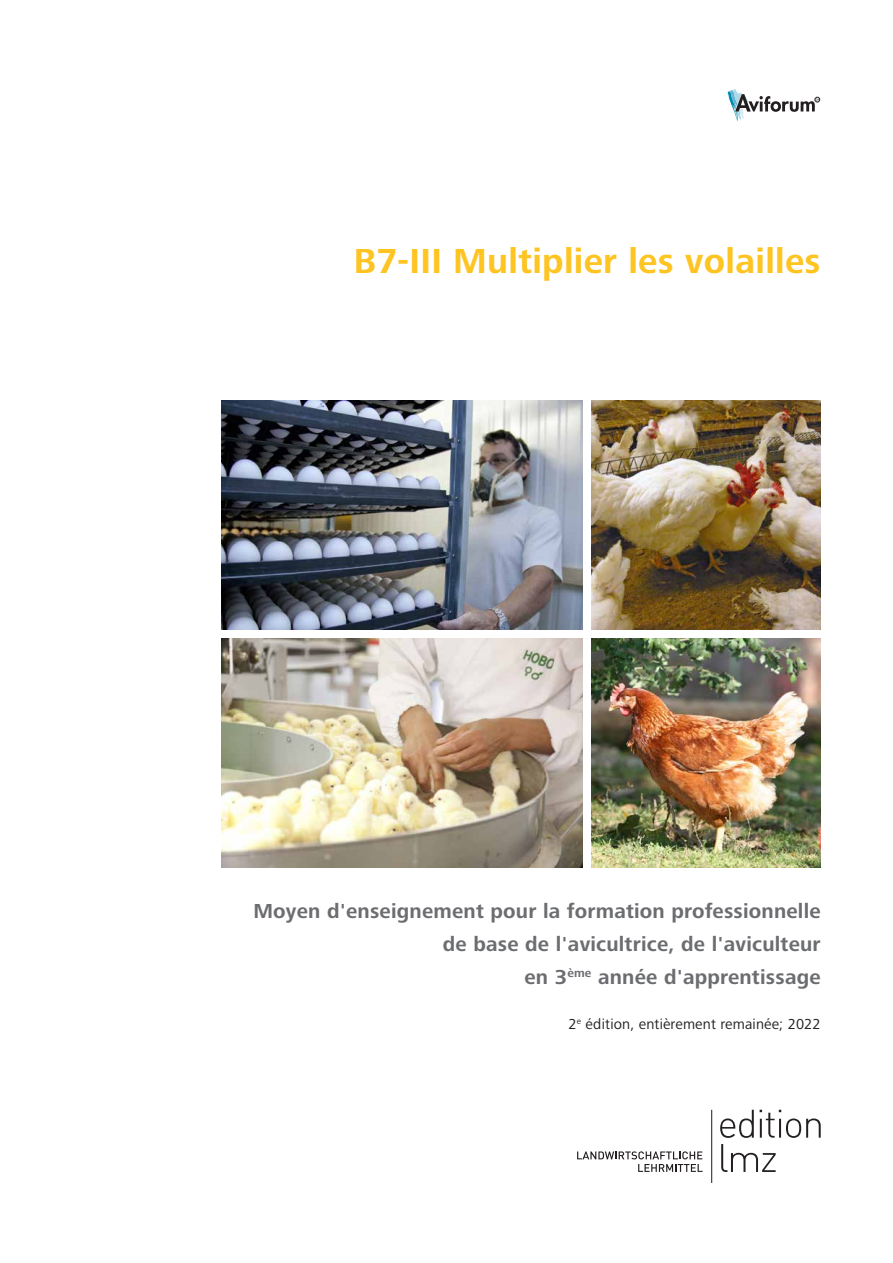
<style>
.page{position:relative;width:893px;height:1263px;background:#fff}
.page>*{position:absolute;margin:0;border:0;box-sizing:border-box;transform-origin:0 0}
.t1{font:700 36px "Frutiger Next Pro";letter-spacing:.01em;color:#fec422}
.t2{font:700 21px/33px "Frutiger Next Pro";letter-spacing:.01em;color:#6c6d70;text-align:right}
.t3{font:15px "Frutiger Next Pro";letter-spacing:.01em;color:#231f20}
</style>
<div class="page">
<img style="left:221px;top:400px;width:362px;height:230px">
<img style="left:591px;top:400px;width:230px;height:230px">
<img style="left:221px;top:638px;width:362px;height:230px">
<img style="left:591px;top:638px;width:230px;height:230px">
<svg style="left:727px;top:89px;width:93px;height:32px"></svg>
<svg style="left:720px;top:1110px;width:34px;height:28px"></svg>
<svg style="left:760px;top:1110px;width:61px;height:28px"></svg>
<svg style="left:721px;top:1144px;width:55px;height:28px"></svg>
<svg style="left:577px;top:1151px;width:126px;height:21px"></svg>
<hr style="left:711px;top:1110px;width:1px;height:73px;background:#231f20">
<h1 class="t1" style="left:354px;top:240px;width:468px">B7-III Multiplier les volailles</h1>
<p class="t2" style="left:253px;top:895px;width:569px">Moyen d'enseignement pour la formation professionnelle de base de l'avicultrice, de l'aviculteur<br>en 3<sup>ème</sup> année d'apprentissage</p>
<p class="t3" style="left:569px;top:1015px;width:254px">2<sup>e</sup> édition, entièrement remainée; 2022</p>
</div>
